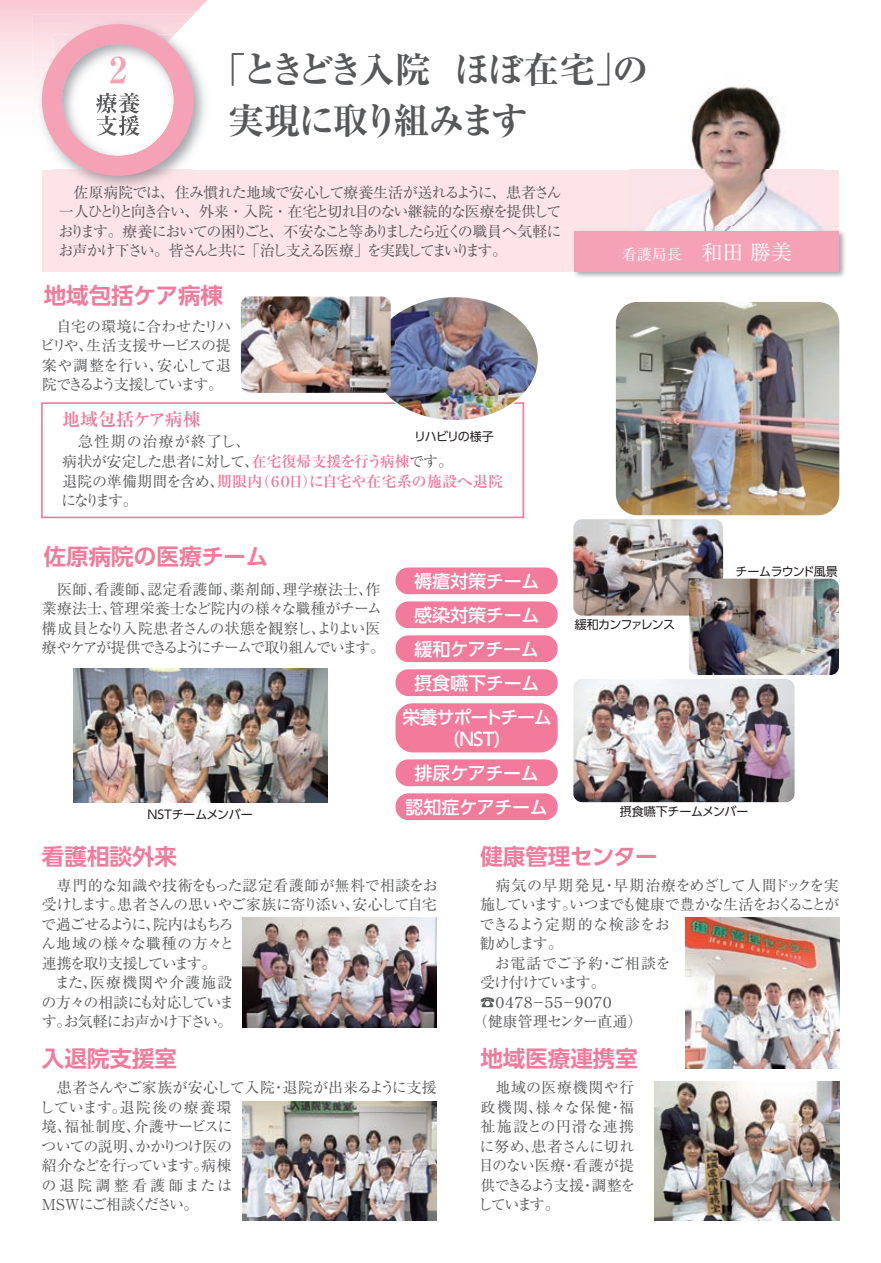
<style>
.page{position:relative;width:881px;height:1263px;background:#fff}
.page>*{position:absolute;margin:0;border:0;box-sizing:border-box;transform-origin:0 0}
.t1{font:700 expanded 36px/51px "Ryumin Pr 6 N";letter-spacing:-.13em;color:#57585a}
.t2{font:700 expanded 36px "Ryumin Pr 6 N";letter-spacing:-.07em;color:#57585a}
.t3{font:700 22.5px "UD Shin Go Pr 6 N De";color:#f27a9b}
.t4{font:21px "Ryumin Pr 6 N";color:#fff}
.t5{font:500 18px/33.9px "UD Shin Go Pr 6 N";letter-spacing:-.015em;color:#fff;text-align:justify}
.t6{font:500 18px/22.2px "UD Shin Go Pr 6 N";letter-spacing:-.065em;color:#fff}
.t7{font:700 18px "Ryumin Pr 6 N";color:#f27a9b}
.t8{font:15px/19.5px "Ryumin Pr 6 N";letter-spacing:-.05em;color:#57585a}
.t9{font:15px/19.5px "Ryumin Pr 6 N";letter-spacing:-.07em;color:#57585a;text-align:right}
.t10{font:15px/19.5px "Ryumin Pr 6 N";letter-spacing:-.01em;color:#57585a;text-align:right}
.t11{font:15px/19.5px "Ryumin Pr 6 N";letter-spacing:-.03em;color:#57585a}
.t12{font:15px/19.5px "Ryumin Pr 6 N";letter-spacing:-.12em;color:#57585a}
.t13{font:15px/19.5px "Ryumin Pr 6 N";letter-spacing:-.025em;color:#57585a}
.t14{font:15px "Ryumin Pr 6 N";letter-spacing:-.15em;color:#57585a}
.t15{font:15px/19.5px "Ryumin Pr 6 N";letter-spacing:-.005em;color:#57585a;text-align:right}
.t16{font:15px/19.5px "Ryumin Pr 6 N";letter-spacing:-.02em;color:#57585a}
.t17{font:15px "Ryumin Pr 6 N";letter-spacing:-.075em;color:#57585a}
.t18{font:15px/19.5px "Ryumin Pr 6 N";letter-spacing:.02em;color:#57585a}
.t19{font:15px/19.5px "Ryumin Pr 6 N";letter-spacing:-.115em;color:#57585a}
.t20{font:700 15px "Ryumin Pr 6 N";letter-spacing:.02em;color:#f27a9b}
.t21{font:15px "Ryumin Pr 6 N";letter-spacing:-.09em;color:#57585a}
.t22{font:15px "Ryumin Pr 6 N";letter-spacing:-.085em;color:#57585a}
.t23{font:15px/19.5px "Ryumin Pr 6 N";letter-spacing:-.165em;color:#57585a}
.t24{font:15px "Ryumin Pr 6 N";letter-spacing:.01em;color:#57585a}
.t25{font:15px "Ryumin Pr 6 N";letter-spacing:-.14em;color:#57585a}
.t26{font:15px "Ryumin Pr 6 N";letter-spacing:.065em;color:#57585a}
.t27{font:15px "Ryumin Pr 6 N";letter-spacing:-.37em;color:#57585a}
.t28{font:15px/19.5px "Ryumin Pr 6 N";letter-spacing:.03em;color:#57585a;text-align:right}
.t29{font:15px "Ryumin Pr 6 N";letter-spacing:.035em;color:#57585a}
.t30{font:15px "Ryumin Pr 6 N";letter-spacing:-.095em;color:#57585a}
.t31{font:15px "Ryumin Pr 6 N";color:#fff}
.t32{font:12px "UD Shin Go Pr 6 N";letter-spacing:-.015em;color:#231f20}
.t33{font:12px "UD Shin Go Pr 6 N";letter-spacing:-.075em;color:#231f20}
.t34{font:12px "UD Shin Go Pr 6 N";letter-spacing:-.045em;color:#231f20}
.s1{font-weight:700;color:#f27a9b}
</style>
<div class="page">
<div style="left:42px;top:170px;width:796px;height:101px;background:#fce4e9"></div>
<div style="left:41px;top:402px;width:483px;height:116px;border:2px solid #f27a9b"></div>
<img style="left:629px;top:86px;width:194px;height:141px">
<img style="left:570px;top:227px;width:275px;height:50px">
<img style="left:570px;top:227px;width:268px;height:44px">
<div style="left:574px;top:231px;width:264px;height:40px;background:#f6a2b6"></div>
<svg style="left:42px;top:24px;width:152px;height:152px"></svg>
<img style="left:370px;top:299px;width:166px;height:122px">
<img style="left:654px;top:1081px;width:185px;height:139px">
<img style="left:243px;top:1102px;width:194px;height:118px">
<img style="left:615px;top:302px;width:224px;height:213px">
<img style="left:243px;top:917px;width:194px;height:110px">
<img style="left:685px;top:917px;width:154px;height:151px">
<div style="left:395px;top:567px;width:162px;height:27px;background:#f27a9b;border-radius:13px"></div>
<div style="left:395px;top:601px;width:162px;height:27px;background:#f27a9b;border-radius:13px"></div>
<div style="left:395px;top:635px;width:162px;height:27px;background:#f27a9b;border-radius:13px"></div>
<div style="left:395px;top:759px;width:162px;height:27px;background:#f27a9b;border-radius:13px"></div>
<div style="left:395px;top:669px;width:162px;height:27px;background:#f27a9b;border-radius:13px"></div>
<div style="left:395px;top:793px;width:162px;height:27px;background:#f27a9b;border-radius:13px"></div>
<div style="left:395px;top:703px;width:162px;height:49px;background:#f27a9b;border-radius:17px"></div>
<img style="left:73px;top:669px;width:254px;height:133px">
<svg style="left:614px;top:802px;width:128px;height:1px"></svg>
<img style="left:241px;top:296px;width:149px;height:97px">
<svg style="left:730px;top:578px;width:109px;height:6px"></svg>
<img style="left:573px;top:519px;width:149px;height:97px">
<img style="left:689px;top:579px;width:149px;height:96px">
<img style="left:573px;top:679px;width:221px;height:123px">
<h1 class="t2" style="left:454px;top:42px;width:196px">ほぼ在宅の」</h1>
<h1 class="t1" style="left:228px;top:43px;width:301px;text-indent:-18px">「ときどき入院<br>実現に取り組みます</h1>
<p class="t9" style="left:59px;top:182px;width:504px">　佐原病院では、住み慣れた地域で安心して療養生活が送れるように、患者さん一人ひとりと向き合い、外来・入院・在宅と切れ目のない継続的な医療を提供して、不安なこと等ありましたら近くの職員へ気軽に</p>
<p class="t21" style="left:58px;top:219px;width:214px">おります。療養においての困りごと</p>
<p class="t14" style="left:58px;top:239px;width:450px">お声かけ下さい。皆さんと共に「治し支える医療」を実践してまいります。</p>
<h2 class="t3" style="left:44px;top:277px;width:181px">地域包括ケア病棟</h2>
<p class="t10" style="left:42px;top:315px;width:191px">　自宅の環境に合わせたリハ生活支援サービスの提</p>
<p class="t8" style="left:40px;top:335px;width:55px">ビリや、</p>
<p class="t19" style="left:42px;top:354px;width:183px">案や調整を行い、<br>院できるよう支援しています。</p>
<p class="t8" style="left:157px;top:354px;width:75px">安心して退</p>
<p class="t7" style="left:62px;top:405px;width:140px">地域包括ケア病棟</p>
<p class="t33" style="left:414px;top:426px;width:81px">リハビリの様子</p>
<p class="t10" style="left:62px;top:431px;width:392px;text-align:left">　急性期の治療が終了し、<br>病状が安定した患者に対して<span class="s1">在宅復帰支援を行う病棟</span>です。</p>
<p class="t8" style="left:244px;top:451px;width:16px">、</p>
<p class="t20" style="left:255px;top:469px;width:16px">（</p>
<p class="t20" style="left:302px;top:469px;width:16px">）</p>
<p class="t20" style="left:288px;top:469px;width:216px">日に自宅や在宅系の施設へ退院</p>
<p class="t16" style="left:61px;top:470px;width:165px">退院の準備期間を含め、になります。</p>
<p class="t20" style="left:217px;top:469px;width:77px">期限内６０</p>
<h3 class="t4" style="left:701px;top:236px;width:92px">和田勝美</h3>
<p class="t31" style="left:621px;top:243px;width:76px">看護局長　</p>
<h2 class="t3" style="left:44px;top:538px;width:226px">佐原病院の医療チーム</h2>
<p class="t8" style="left:94px;top:579px;width:62px">看護師、</p>
<p class="t8" style="left:147px;top:579px;width:92px">認定看護師、</p>
<p class="t8" style="left:282px;top:579px;width:99px">理学療法士作、</p>
<p class="t8" style="left:42px;top:579px;width:62px">　医師、</p>
<p class="t8" style="left:230px;top:579px;width:62px">薬剤師、</p>
<p class="t11" style="left:109px;top:598px;width:274px">管理栄養士など院内の様々な職種がチーム</p>
<p class="t11" style="left:42px;top:598px;width:340px">業療法士、<br>構成員となり入院患者さんの状態を観察しよりよい医</p>
<p class="t12" style="left:42px;top:618px;width:345px;text-indent:269px">、<br>療やケアが提供できるようにチームで取り組んでいます。</p>
<p class="t32" style="left:147px;top:805px;width:107px">NSTチームメンバー</p>
<p class="t5" style="left:414px;top:564px;width:127px">褥瘡対策チーム感染対策チーム緩和ケアチーム</p>
<p class="t5" style="left:414px;top:665px;width:127px">摂食嚥下チーム</p>
<p class="t6" style="left:493px;top:705px;width:60px;text-indent:-91px">栄養サポートチーム(</p>
<p class="t5" style="left:442px;top:722px;width:57px">（ＮＳＴ</p>
<p class="t5" style="left:414px;top:755px;width:126px">排尿ケアチーム</p>
<p class="t5" style="left:405px;top:789px;width:144px">認知症ケアチーム</p>
<p class="t33" style="left:574px;top:615px;width:102px">緩和カンファレンス</p>
<p class="t34" style="left:735px;top:562px;width:104px">チームラウンド風景</p>
<p class="t32" style="left:619px;top:801px;width:130px">摂食嚥下チームメンバー</p>
<h2 class="t3" style="left:42px;top:838px;width:137px">看護相談外来</h2>
<p class="t15" style="left:42px;top:875px;width:397px">　専門的な知識や技術をもった認定看護師が無料で相談をお安心して自宅</p>
<p class="t8" style="left:42px;top:894px;width:84px">受けします。</p>
<p class="t12" style="left:41px;top:914px;width:194px">で過ごせるように､院内はもちろ</p>
<p class="t24" style="left:41px;top:932px;width:195px">ん地域の様々な職種の方々と</p>
<p class="t25" style="left:42px;top:951px;width:176px">連携を取り支援しています。</p>
<p class="t26" style="left:42px;top:971px;width:192px">　また､医療機関や介護施設</p>
<p class="t22" style="left:41px;top:990px;width:194px">の方々の相談にも対応していま</p>
<p class="t8" style="left:64px;top:1011px;width:170px">お気軽にお声かけ下さい。</p>
<p class="t8" style="left:117px;top:894px;width:244px">患者さんの思いやご家族に寄り添い、</p>
<p class="t8" style="left:42px;top:1011px;width:31px">す。</p>
<h2 class="t3" style="left:480px;top:838px;width:179px">健康管理センター</h2>
<p class="t8" style="left:569px;top:875px;width:271px;text-indent:-89px">　病気の早期発見<br>いつまでも健康で豊かな生活をおくることが</p>
<p class="t17" style="left:613px;top:873px;width:227px">早期治療をめざして人間ドックを実</p>
<p class="t8" style="left:601px;top:875px;width:16px">・</p>
<p class="t13" style="left:479px;top:894px;width:192px">施しています。<br>できるよう定期的な検診をお勧めします。<br>　お電話でご予約ご相談を</p>
<p class="t8" style="left:599px;top:953px;width:16px">・</p>
<p class="t30" style="left:480px;top:971px;width:127px">受け付けています。</p>
<p class="t27" style="left:492px;top:990px;width:124px">０４７８－５５－９０７０</p>
<p class="t8" style="left:472px;top:992px;width:171px;text-indent:8px">☎<br>（健康管理センター直通(</p>
<h2 class="t3" style="left:42px;top:1040px;width:136px">入退院支援室</h2>
<h2 class="t3" style="left:480px;top:1040px;width:159px">地域医療連携室</h2>
<p class="t16" style="left:282px;top:1077px;width:156px">退院が出来るように支援</p>
<p class="t18" style="left:119px;top:1077px;width:157px;text-indent:-77px">　患者さんやご家族が安心して入院退院後の療養環</p>
<p class="t8" style="left:271px;top:1077px;width:16px">・</p>
<p class="t8" style="left:40px;top:1096px;width:89px">しています。</p>
<p class="t17" style="left:133px;top:1115px;width:100px">介護サービスに</p>
<p class="t8" style="left:64px;top:1116px;width:78px">福祉制度、</p>
<p class="t8" style="left:42px;top:1116px;width:31px">境、</p>
<p class="t8" style="left:42px;top:1135px;width:103px">ついての説明、</p>
<p class="t8" style="left:135px;top:1135px;width:98px">かかりつけ医の</p>
<p class="t28" style="left:480px;top:1077px;width:155px">　地域の医療機関や行福</p>
<p class="t8" style="left:535px;top:1096px;width:77px">様々な保健</p>
<p class="t8" style="left:480px;top:1096px;width:64px">政機関、</p>
<p class="t29" style="left:480px;top:1115px;width:155px">祉施設との円滑な連携</p>
<p class="t11" style="left:531px;top:1135px;width:104px">患者さんに切れ</p>
<p class="t8" style="left:607px;top:1096px;width:16px">・</p>
<p class="t8" style="left:479px;top:1135px;width:61px">に努め、</p>
<p class="t8" style="left:41px;top:1155px;width:192px">紹介などを行っています。<br>の退院調整看護師または<br>MSWにご相談ください。</p>
<p class="t8" style="left:201px;top:1155px;width:32px">病棟</p>
<p class="t8" style="left:572px;top:1155px;width:63px">看護が提</p>
<p class="t8" style="left:478px;top:1155px;width:88px">目のない医療</p>
<p class="t8" style="left:561px;top:1155px;width:16px">・</p>
<p class="t23" style="left:477px;top:1174px;width:107px">供できるよう支援しています。</p>
<p class="t8" style="left:591px;top:1174px;width:46px">調整を</p>
<p class="t8" style="left:580px;top:1174px;width:16px">・</p>
</div>
